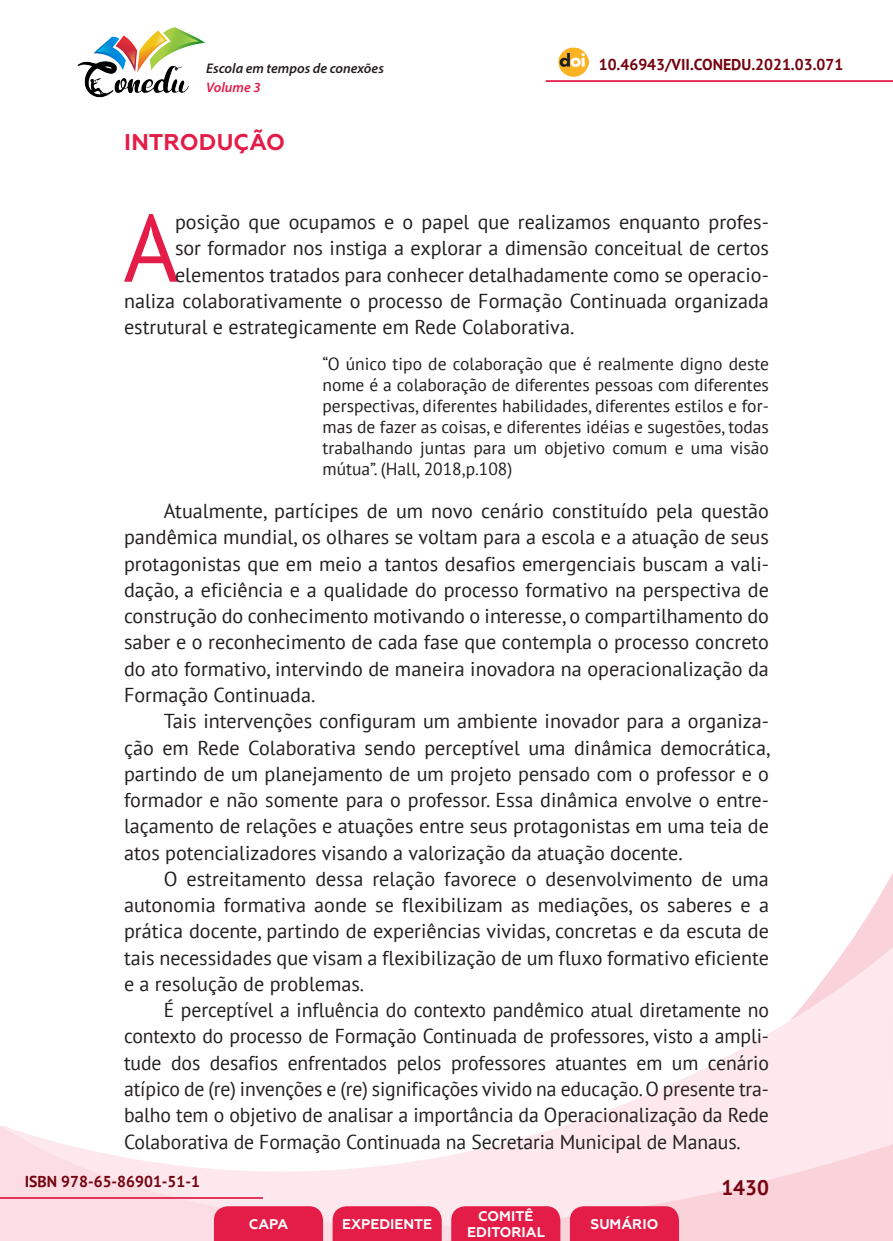
<style>
.page{position:relative;width:893px;height:1241px;background:#fff}
.page>*{position:absolute;margin:0;border:0;box-sizing:border-box;transform-origin:0 0}
._7_CAPITULAR{font:95.2px "PT Sans";color:#e41c48}
._6_INTRODUÇÃO{font:700 22.75px "Geometria";letter-spacing:.005em;color:#e41c48}
.t1{font:700 21px "PT Sans";color:#740410}
._8_CORPO{font:20.12px/26.2px "PT Sans";color:#231f20;text-align:justify}
._7_CAPITULAR-2{font:20.12px "PT Sans";color:#231f20}
._12_CITACAO{font:17.5px/21px "PT Sans";color:#231f20;text-align:justify}
.t2{font:700 15.75px "PT Sans";color:#740410}
.t3{font:700 14px/16.8px "Geometria";color:#fff;text-align:center}
.t4{font:italic 600 14px "Myriad Pro";color:#231f20}
.t5{font:italic 600 14px "Myriad Pro";color:#e41c48}
</style>
<div class="page">
<svg style="left:848px;top:873px;width:45px;height:73px"></svg>
<svg style="left:0;top:946px;width:893px;height:294px"></svg>
<hr style="left:0;top:1196px;width:263px;height:2px;background:#e41c48">
<hr style="left:546px;top:80px;width:347px;height:2px;background:#e41c48">
<img style="left:559px;top:47px;width:30px;height:30px">
<img style="left:77px;top:27px;width:128px;height:71px">
<svg style="left:214px;top:1205px;width:109px;height:35px;background:#e52751"></svg>
<svg style="left:333px;top:1205px;width:109px;height:35px;background:#e52751"></svg>
<svg style="left:451px;top:1205px;width:109px;height:35px;background:#e52751"></svg>
<svg style="left:570px;top:1205px;width:109px;height:35px;background:#e52650"></svg>
<p class="t4" style="left:206px;top:59px;width:179px">Escola em tempos de conexões</p>
<p class="t2" style="left:599px;top:54px;width:246px">10.46943/VII.CONEDU.2021.03.071</p>
<p class="t5" style="left:206px;top:78px;width:56px">Volume 3</p>
<p class="_6_INTRODUÇÃO" style="left:124px;top:129px;width:163px">INTRODUÇÃO</p>
<p class="_7_CAPITULAR" style="left:123px;top:187px;width:57px">A</p>
<p class="_7_CAPITULAR-2" style="left:175px;top:209px;width:595px">posição que ocupamos e o papel que realizamos enquanto profes-</p>
<p class="_7_CAPITULAR-2" style="left:175px;top:235px;width:595px">sor formador nos instiga a explorar a dimensão conceitual de certos</p>
<p class="_7_CAPITULAR-2" style="left:175px;top:262px;width:595px">elementos tratados para conhecer detalhadamente como se operacio-</p>
<p class="_7_CAPITULAR-2" style="left:124px;top:288px;width:646px">naliza colaborativamente o processo de Formação Continuada organizada</p>
<p class="_7_CAPITULAR-2" style="left:124px;top:314px;width:452px">estrutural e estrategicamente em Rede Colaborativa.</p>
<p class="_12_CITACAO" style="left:322px;top:353px;width:448px">“O único tipo de colaboração que é realmente digno deste nome é a colaboração de diferentes pessoas com diferentes perspectivas, diferentes habilidades, diferentes estilos e for&shy;mas de fazer as coisas, e diferentes idéias e sugestões, todas trabalhando juntas para um objetivo comum e uma visão mútua”. (Hall, 2018,p.108)</p>
<p class="_8_CORPO" style="left:124px;top:497px;width:646px;text-indent:40px">Atualmente, partícipes de um novo cenário constituído pela questão pandêmica mundial, os olhares se voltam para a escola e a atuação de seus protagonistas que em meio a tantos desafios emergenciais buscam a vali&shy;dação, a eficiência e a qualidade do processo formativo na perspectiva de construção do conhecimento motivando o interesse, o compartilhamento do saber e o reconhecimento de cada fase que contempla o processo concreto do ato formativo, intervindo de maneira inovadora na operacionalização da Formação Continuada.</p>
<p class="_8_CORPO" style="left:124px;top:707px;width:648px;text-indent:40px">Tais intervenções configuram um ambiente inovador para a organiza&shy;ção em Rede Colaborativa sendo perceptível uma dinâmica democrática, partindo de um planejamento de um projeto pensado com o professor e o formador e não somente para o professor. Essa dinâmica envolve o entre&shy;laçamento de relações e atuações entre seus protagonistas em uma teia de atos potencializadores visando a valorização da atuação docente.</p>
<p class="_8_CORPO" style="left:124px;top:865px;width:646px;text-indent:40px">O estreitamento dessa relação favorece o desenvolvimento de uma autonomia formativa aonde se flexibilizam as mediações, os saberes e a prática docente, partindo de experiências vividas, concretas e da escuta de tais necessidades que visam a flexibilização de um fluxo formativo eficiente e a resolução de problemas.</p>
<p class="_8_CORPO" style="left:124px;top:996px;width:646px;text-indent:40px">É perceptível a influência do contexto pandêmico atual diretamente no contexto do processo de Formação Continuada de professores, visto a ampli&shy;tude dos desafios enfrentados pelos professores atuantes em um cenário atípico de (re) invenções e (re) significações vivido na educação. O presente tra&shy;balho tem o objetivo de analisar a importância da Operacionalização da Rede Colaborativa de Formação Continuada na Secretaria Municipal de Manaus.</p>
<p class="t2" style="left:25px;top:1170px;width:177px">ISBN 978-65-86901-51-1</p>
<p class="t3" style="left:249px;top:1215px;width:41px">CAPA</p>
<p class="t3" style="left:342px;top:1215px;width:92px">EXPEDIENTE</p>
<p class="t3" style="left:467px;top:1207px;width:79px">COMITÊ<br>EDITORIAL</p>
<p class="t3" style="left:590px;top:1215px;width:69px">SUMÁRIO</p>
<p class="t1" style="left:721px;top:1173px;width:49px">1430</p>
</div>
